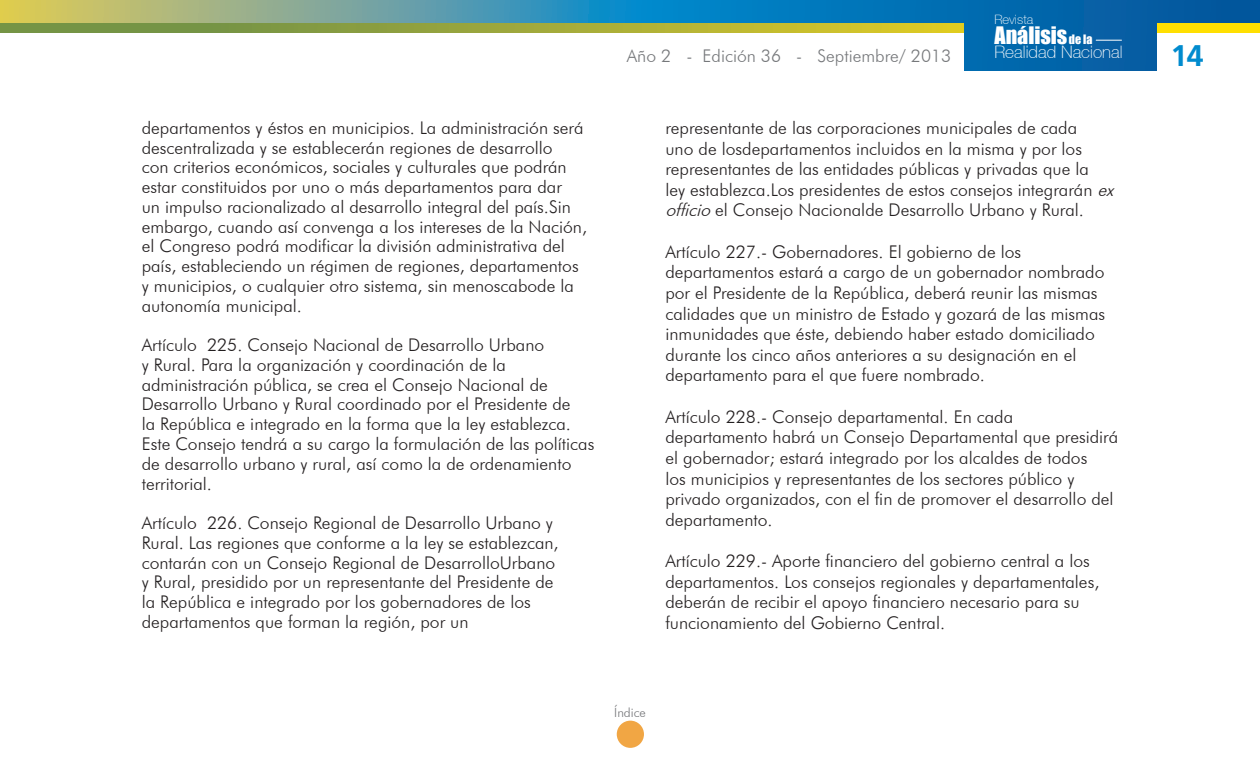
<style>
.page{position:relative;width:1260px;height:765px;background:#fff}
.page>*{position:absolute;margin:0;border:0;box-sizing:border-box;transform-origin:0 0}
.t1{font:700 31.25px "Carto Gothic Std";color:#018bce}
.t2{font:22.12px "Impact";color:#fff}
.t3{font:300 17.5px/19.8px "Futura BT";color:#231f20}
.t4{font:300 17.5px "Futura BT";color:#76787b}
.t5{font:100 17.12px "Helvetica 35";color:#fff}
.t6{font:100 12.88px "Helvetica 35";color:#fff}
.t7{font:300 12.75px "Futura BT";color:#757679}
.s1{font-size:11.88px}
.s2{font-style:italic}
</style>
<div class="page">
<svg style="left:0;top:0;width:1260px;height:23px;background:#4b93a2"></svg>
<svg style="left:0;top:23px;width:1260px;height:10px;background:#a7ad35"></svg>
<div style="left:617px;top:721px;width:27px;height:27px;background:#f1a644;border-radius:50%"></div>
<div style="left:965px;top:0;width:192px;height:71px;background:#0064a9"></div>
<svg style="left:1096px;top:40px;width:26px;height:1px"></svg>
<p class="t3" style="left:142px;top:118px;width:447px">departamentos y éstos en municipios. La administración será descentralizada y se establecerán regiones de desarrollo<br>con criterios económicos, sociales y culturales que podrán estar constituidos por uno o más departamentos para dar<br>un impulso racionalizado al desarrollo integral del país.Sin embargo, cuando así convenga a los intereses de la Nación, el Congreso podrá modificar la división administrativa del país, estableciendo un régimen de regiones, departamentos y municipios, o cualquier otro sistema, sin menoscabode la autonomía municipal.</p>
<p class="t3" style="left:142px;top:335px;width:454px">Artículo 225. Consejo Nacional de Desarrollo Urbano<br>y Rural. Para la organización y coordinación de la administración pública, se crea el Consejo Nacional de Desarrollo Urbano y Rural coordinado por el Presidente de<br>la República e integrado en la forma que la ley establezca.<br>Este Consejo tendrá a su cargo la formulación de las políticas de desarrollo urbano y rural, así como la de ordenamiento territorial.</p>
<p class="t3" style="left:142px;top:513px;width:418px">Artículo 226. Consejo Regional de Desarrollo Urbano y Rural. Las regiones que conforme a la ley se establezcan, contarán con un Consejo Regional de DesarrolloUrbano y Rural, presidido por un representante del Presidente de la República e integrado por los gobernadores de los departamentos que forman la región, por un</p>
<p class="t4" style="left:627px;top:45px;width:326px">Año 2 - Edición 36 - Septiembre/ 2013</p>
<p class="t6" style="left:994px;top:12px;width:40px">Revista</p>
<p class="t2" style="left:994px;top:18px;width:100px">Análisis<span class="s1">de la</span></p>
<p class="t5" style="left:994px;top:42px;width:130px">Realidad Nacional</p>
<h1 class="t1" style="left:1171px;top:38px;width:34px">14</h1>
<p class="t3" style="left:665px;top:117px;width:455px;line-height:20.6px">representante de las corporaciones municipales de cada<br>uno de losdepartamentos incluidos en la misma y por los representantes de las entidades públicas y privadas que la<br>ley establezca.Los presidentes de estos consejos integrarán <span class="s2">ex officio</span>el Consejo Nacionalde Desarrollo Urbano y Rural.</p>
<p class="t3" style="left:665px;top:241px;width:441px;line-height:20.6px">Artículo 227.- Gobernadores. El gobierno de los departamentos estará a cargo de un gobernador nombrado por el Presidente de la República, deberá reunir las mismas calidades que un ministro de Estado y gozará de las mismas inmunidades que éste, debiendo haber estado domiciliado durante los cinco años anteriores a su designación en el departamento para el que fuere nombrado.</p>
<p class="t3" style="left:665px;top:406px;width:454px;line-height:20.6px">Artículo 228.- Consejo departamental. En cada departamento habrá un Consejo Departamental que presidirá el gobernador; estará integrado por los alcaldes de todos<br>los municipios y representantes de los sectores público y privado organizados, con el fin de promover el desarrollo del departamento.</p>
<p class="t3" style="left:665px;top:550px;width:435px;line-height:20.8px">Artículo 229.- Aporte financiero del gobierno central a los departamentos. Los consejos regionales y departamentales, deberán de recibir el apoyo financiero necesario para su funcionamiento del Gobierno Central.</p>
<p class="t7" style="left:614px;top:705px;width:33px">Índice</p>
</div>
